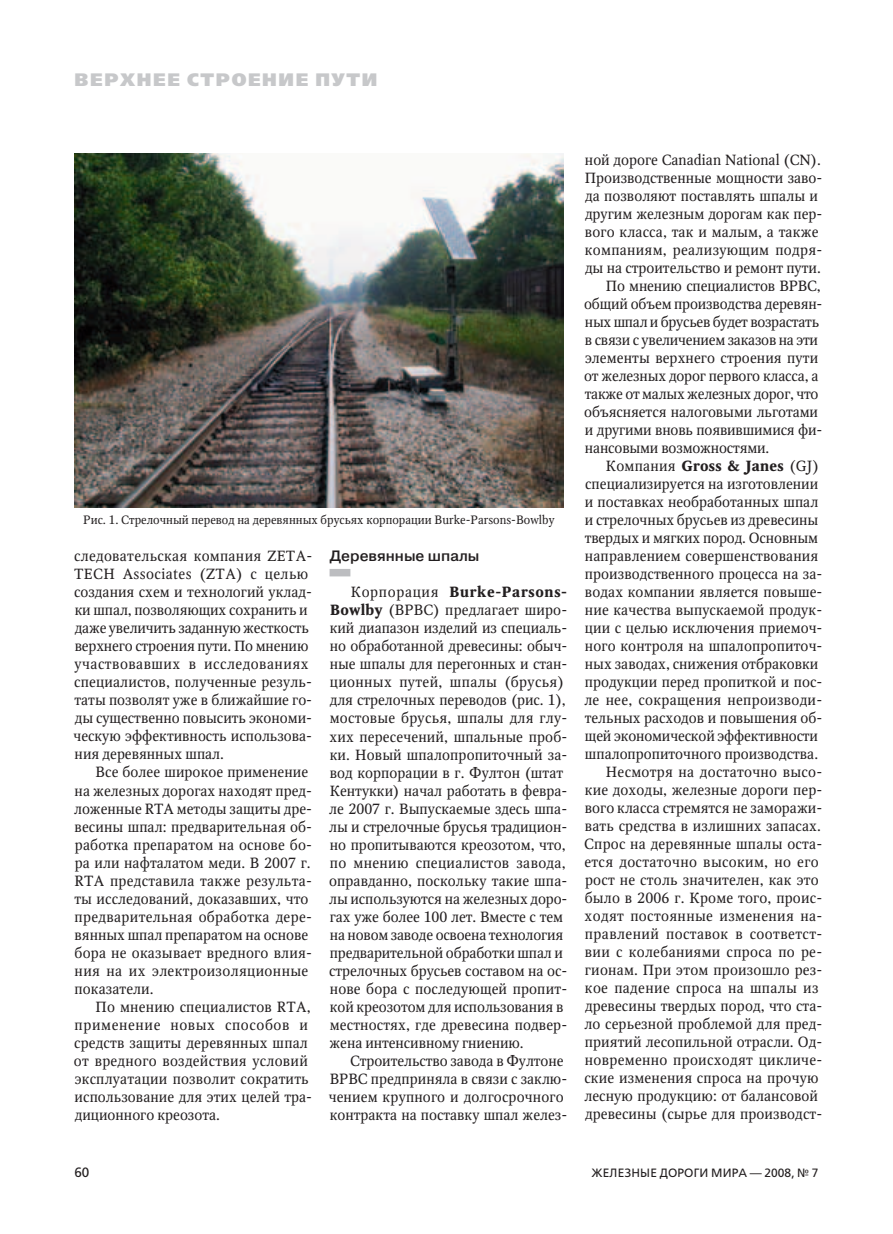
<style>
.page{position:relative;width:893px;height:1234px;background:#fff}
.page>*{position:absolute;margin:0;border:0;box-sizing:border-box;transform-origin:0 0}
.t1{font:800 18px "Free Set";letter-spacing:.09em;color:#c7c8ca}
.t2{font:500 15px "Pragmatica";color:#231f20}
.t3{font:14.7px/18px "Octava";letter-spacing:.005em;color:#231f20}
.t4{font:14.7px "Octava";letter-spacing:.025em;color:#231f20}
.t5{font:14.7px "Octava";letter-spacing:-.015em;color:#231f20}
.t6{font:14.7px "Octava";letter-spacing:-.02em;color:#231f20}
.t7{font:14.7px "Octava";letter-spacing:.03em;color:#231f20}
.t8{font:13.5px "Free Set";color:#231f20}
.t9{font:12px "Octava";color:#231f20}
.t10{font:12px "Free Set";letter-spacing:.01em;color:#231f20}
.s1{font-weight:700}
</style>
<div class="page">
<div style="left:330px;top:568px;width:20px;height:8px;background:#bcbdc0"></div>
<img style="left:74px;top:153px;width:489px;height:354px">
<p class="t1" style="left:74px;top:68px;width:304px">Верхнее строение пути</p>
<p class="t9" style="left:83px;top:512px;width:473px">Рис. 1. Стрелочный перевод на деревянных брусьях корпорации Burke-Parsons-Bowlby</p>
<p class="t3" style="left:74px;top:547px;width:240px">следовательская компания ZETA-<br>TECH Associates (ZTA) с целью создания схем и технологий уклад&shy;ки шпал, позволяющих сохранить и даже увеличить заданную жесткость верхнего строения пути. По мнению участвовавших в исследованиях специалистов, полученные резуль&shy;таты позволят уже в ближайшие го&shy;ды существенно повысить экономи&shy;ческую эффективность использова&shy;ния деревянных шпал.</p>
<p class="t3" style="left:74px;top:763px;width:240px;text-indent:22px">Все более широкое применение на железных дорогах находят пред&shy;ложенные RTA методы защиты дре&shy;весины шпал: предварительная об&shy;работка препаратом на основе бо&shy;ра или нафталатом меди. В 2007 г.<br>RTA представила также результа&shy;ты исследований, доказавших, что предварительная обработка дере&shy;вянных шпал препаратом на основе бора не оказывает вредного влия&shy;ния на их электроизоляционные показатели.</p>
<p class="t3" style="left:74px;top:997px;width:240px;text-indent:22px">По мнению специалистов RTA, применение новых способов и средств защиты деревянных шпал от вредного воздействия условий эксплуатации позволит сократить использование для этих целей тра&shy;диционного креозота.</p>
<p class="t2" style="left:330px;top:546px;width:151px">Деревянные шпалы</p>
<p class="t3" style="left:329px;top:583px;width:240px;text-indent:22px">Корпорация <span class="s1">Burke-Parsons-Bowlby</span> (BPBC) предлагает широ&shy;кий диапазон изделий из специаль&shy;но обработанной древесины: обыч&shy;ные шпалы для перегонных и стан&shy;ционных путей, шпалы (брусья) для стрелочных переводов (рис. 1), мостовые брусья, шпалы для глу&shy;хих пересечений, шпальные проб&shy;ки. Новый шпалопропиточный за&shy;вод корпорации в г. Фултон (штат Кентукки) начал работать в февра&shy;ле 2007 г. Выпускаемые здесь шпа&shy;лы и стрелочные брусья традицион&shy;но пропитываются креозотом, что, по мнению специалистов завода, оправданно, поскольку такие шпа&shy;лы используются на железных доро&shy;гах уже более 100 лет. Вместе с тем на новом заводе освоена технология предварительной обработки шпал и стрелочных брусьев составом на ос&shy;нове бора с последующей пропит&shy;кой креозотом для использования в местностях, где древесина подвер&shy;жена интенсивному гниению.</p>
<p class="t3" style="left:329px;top:1051px;width:240px;text-indent:21px">Строительство завода в Фултоне ВРВС предприняла в связи с заклю&shy;чением крупного и долгосрочного контракта на поставку шпал желез-</p>
<p class="t3" style="left:585px;top:151px;width:237px">ной дороге Canadian National (CN).</p>
<p class="t3" style="left:585px;top:169px;width:239px">Производственные мощности заво-</p>
<p class="t3" style="left:585px;top:187px;width:235px">да позволяют поставлять шпалы и</p>
<p class="t3" style="left:585px;top:205px;width:239px">другим железным дорогам как пер-</p>
<p class="t3" style="left:585px;top:223px;width:235px">вого класса, так и малым, а также</p>
<p class="t3" style="left:585px;top:241px;width:239px">компаниям, реализующим подря-</p>
<p class="t3" style="left:585px;top:259px;width:237px">ды на строительство и ремонт пути.</p>
<p class="t3" style="left:606px;top:277px;width:216px">По мнению специалистов ВРВС,</p>
<p class="t3" style="left:584px;top:295px;width:240px">общий объем производства деревян-</p>
<p class="t6" style="left:585px;top:313px;width:236px">ных шпал и брусьев будет возрастать</p>
<p class="t5" style="left:585px;top:331px;width:235px">в связи с увеличением заказов на эти</p>
<p class="t3" style="left:585px;top:349px;width:235px">элементы верхнего строения пути</p>
<p class="t3" style="left:584px;top:367px;width:236px">от железных дорог первого класса, а</p>
<p class="t5" style="left:585px;top:385px;width:235px">также от малых железных дорог, что</p>
<p class="t3" style="left:584px;top:403px;width:235px">объясняется налоговыми льготами</p>
<p class="t3" style="left:585px;top:420px;width:239px">и другими вновь появившимися фи-</p>
<p class="t3" style="left:585px;top:438px;width:186px">нансовыми возможностями.</p>
<p class="t3" style="left:606px;top:456px;width:215px">Компания <span class="s1">Gross &amp; Janes</span> (GJ)</p>
<p class="t3" style="left:585px;top:474px;width:235px">cпециализируется на изготовлении</p>
<p class="t3" style="left:585px;top:492px;width:235px">и поставках необработанных шпал</p>
<p class="t3" style="left:585px;top:510px;width:235px">и стрелочных брусьев из древесины</p>
<p class="t3" style="left:585px;top:528px;width:235px">твердых и мягких пород. Основным</p>
<p class="t3" style="left:585px;top:546px;width:235px">направлением совершенствования</p>
<p class="t3" style="left:585px;top:564px;width:239px">производственного процесса на за-</p>
<p class="t3" style="left:585px;top:582px;width:239px">водах компании является повыше-</p>
<p class="t3" style="left:585px;top:600px;width:239px">ние качества выпускаемой продук-</p>
<p class="t3" style="left:585px;top:618px;width:239px">ции с целью исключения приемоч-</p>
<p class="t3" style="left:585px;top:636px;width:239px">ного контроля на шпалопропиточ-</p>
<p class="t3" style="left:585px;top:654px;width:235px">ных заводах, снижения отбраковки</p>
<p class="t3" style="left:585px;top:672px;width:239px">продукции перед пропиткой и пос-</p>
<p class="t3" style="left:584px;top:690px;width:240px">ле нее, сокращения непроизводи-</p>
<p class="t3" style="left:585px;top:708px;width:239px">тельных расходов и повышения об-</p>
<p class="t3" style="left:585px;top:726px;width:235px">щей экономической эффективности</p>
<p class="t3" style="left:585px;top:744px;width:235px">шпалопропиточного производства.</p>
<p class="t3" style="left:606px;top:762px;width:218px">Несмотря на достаточно высо-</p>
<p class="t3" style="left:585px;top:780px;width:239px">кие доходы, железные дороги пер-</p>
<p class="t3" style="left:585px;top:798px;width:239px">вого класса стремятся не заморажи-</p>
<p class="t3" style="left:585px;top:816px;width:238px">вать средства в излишних запасах.</p>
<p class="t3" style="left:584px;top:834px;width:240px">Спрос на деревянные шпалы оста-</p>
<p class="t4" style="left:584px;top:852px;width:236px">ется достаточно высоким, но его</p>
<p class="t3" style="left:585px;top:870px;width:235px">рост не столь значителен, как это</p>
<p class="t3" style="left:585px;top:888px;width:239px">было в 2006 г. Кроме того, проис-</p>
<p class="t4" style="left:585px;top:906px;width:239px">ходят постоянные изменения на-</p>
<p class="t7" style="left:585px;top:924px;width:239px">правлений поставок в соответст-</p>
<p class="t3" style="left:585px;top:942px;width:239px">вии с колебаниями спроса по ре-</p>
<p class="t3" style="left:585px;top:960px;width:239px">гионам. При этом произошло рез-</p>
<p class="t4" style="left:585px;top:978px;width:235px">кое падение спроса на шпалы из</p>
<p class="t3" style="left:585px;top:996px;width:239px">древесины твердых пород, что ста-</p>
<p class="t3" style="left:584px;top:1014px;width:240px">ло серьезной проблемой для пред-</p>
<p class="t3" style="left:585px;top:1032px;width:239px">приятий лесопильной отрасли. Од-</p>
<p class="t3" style="left:585px;top:1050px;width:239px">новременно происходят цикличе-</p>
<p class="t3" style="left:584px;top:1068px;width:236px">ские изменения спроса на прочую</p>
<p class="t3" style="left:584px;top:1086px;width:235px">лесную продукцию: от балансовой</p>
<p class="t3" style="left:585px;top:1104px;width:239px">древесины (сырье для производст-</p>
<p class="t8" style="left:74px;top:1163px;width:17px">60</p>
<p class="t10" style="left:591px;top:1165px;width:229px">Железные дороги мира — 2008, № 7</p>
</div>
